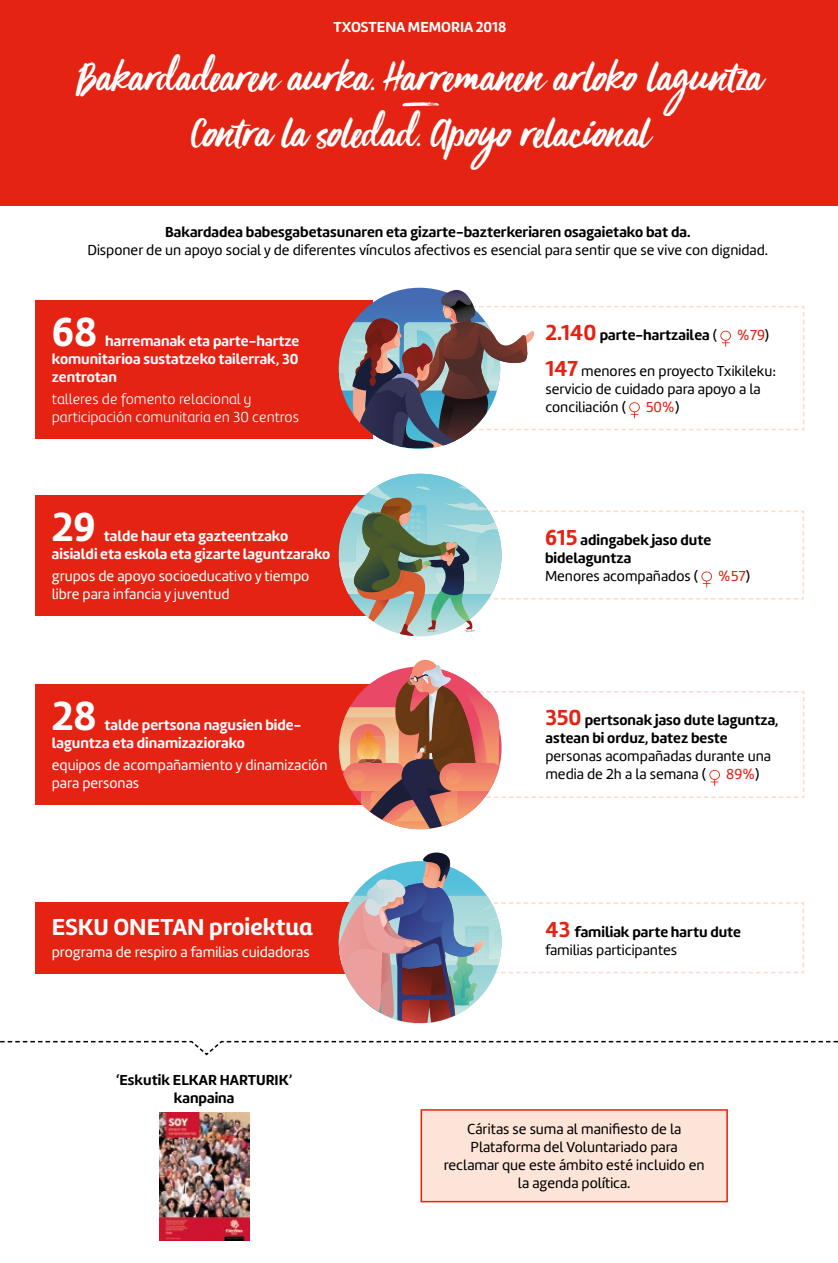
<style>
.page{position:relative;width:838px;height:1263px;background:#fff}
.page>*{position:absolute;margin:0;border:0;box-sizing:border-box;transform-origin:0 0}
.t1{font:46.5px/55.8px "Viva Beautiful Pro B";color:#fff;text-align:center}
.t2{font:700 42px "Amelia Rounded UP";color:#fff}
.t3{font:700 24px "Amelia Rounded UP";color:#fff}
.t4{font:15px/18px "Amelia Rounded Regular";color:#000}
.t5{font:700 15px/18px "Amelia Rounded";color:#000}
.t6{font:700 15px/18px "Amelia Rounded";color:#fff}
.t7{font:15px/18px "Amelia Rounded Regular";color:#fff}
.t8{font:15px/18px "Amelia Rounded UP Light";color:#fff}
.t9{font:15px "Amelia Rounded Regular";color:#e42313}
.s1{font-size:22.5px;color:#e42313}
.s2{font-family:"Amelia Rounded Regular";font-weight:400}
.s3{color:#000}
.s4{font-family:"Amelia Rounded";font-weight:700;font-size:22.5px;color:#e42313}
</style>
<div class="page">
<div style="left:0;top:0;width:838px;height:206px;background:#e42313"></div>
<img style="left:159px;top:1112px;width:90px;height:128px">
<div style="left:35px;top:495px;width:338px;height:120px;background:#e42313"></div>
<svg style="left:339px;top:474px;width:465px;height:162px"></svg>
<div style="left:35px;top:300px;width:338px;height:138px;background:#e42313"></div>
<svg style="left:339px;top:288px;width:465px;height:161px"></svg>
<div style="left:35px;top:684px;width:338px;height:121px;background:#e42313"></div>
<svg style="left:339px;top:660px;width:466px;height:169px"></svg>
<div style="left:446px;top:769px;width:15px;height:16px;background:#f28e6a;border-radius:8px"></div>
<div style="left:35px;top:902px;width:351px;height:72px;background:#e42313"></div>
<svg style="left:339px;top:852px;width:465px;height:171px"></svg>
<div style="left:421px;top:1110px;width:306px;height:91px;background:#fde4d8"></div>
<div style="left:420px;top:1109px;width:308px;height:93px;border:2px solid #e42313"></div>
<svg style="left:0;top:1040px;width:838px;height:16px"></svg>
<p class="t6" style="left:333px;top:17px;width:174px">TXOSTENA MEMORIA 2018</p>
<h1 class="t1" style="left:78px;top:45px;width:686px">Bakardadearen aurka. Harremanen arloko laguntza<br>Contra la soledad. Apoyo relacional</h1>
<p class="t5" style="left:165px;top:223px;width:527px">Bakardadea babesgabetasunaren eta gizarte-bazterkeriaren osagaietako bat da.</p>
<p class="t4" style="left:87px;top:241px;width:682px">Disponer de un apoyo social y de diferentes vínculos afectivos es esencial para sentir que se vive con dignidad.</p>
<h2 class="t2" style="left:52px;top:305px;width:47px">68</h2>
<p class="t6" style="left:52px;top:332px;width:249px;text-align:justify;text-indent:53px">harremanak eta parte-hartze komunitarioa sustatzeko tailerrak, 30 zentrotan</p>
<p class="t8" style="left:52px;top:390px;width:249px">talleres de fomento relacional y participación comunitaria en 30 centros</p>
<h2 class="t2" style="left:52px;top:500px;width:46px">29</h2>
<p class="t6" style="left:52px;top:527px;width:280px;text-indent:52px">talde haur eta gazteentzako aisialdi eta eskola eta gizarte laguntzarako</p>
<p class="t7" style="left:52px;top:567px;width:259px">grupos de apoyo socioeducativo y tiempo libre para infancia y juventud</p>
<h2 class="t2" style="left:52px;top:689px;width:46px">28</h2>
<p class="t6" style="left:52px;top:716px;width:251px;text-indent:53px">talde pertsona nagusien bide&shy;laguntza eta dinamizaziorako</p>
<p class="t7" style="left:52px;top:756px;width:277px">equipos de acompañamiento y dinamización para personas</p>
<h3 class="t3" style="left:52px;top:912px;width:263px">ESKU ONETAN proiektua</h3>
<p class="t7" style="left:52px;top:943px;width:259px">programa de respiro a familias cuidadoras</p>
<p class="t5" style="left:116px;top:1071px;width:178px;text-align:center">‘Eskutik ELKAR HARTURIK’ kanpaina</p>
<p class="t5" style="left:545px;top:326px;width:173px"><span class="s1">2.140</span> parte-hartzailea <span class="s2">(</span></p>
<p class="t9" style="left:737px;top:326px;width:33px">%79<span class="s3">)</span></p>
<p class="t4" style="left:545px;top:362px;width:232px"><span class="s4">147</span> menores en proyecto Txikileku: servicio de cuidado para apoyo a la conciliación (</p>
<p class="t9" style="left:646px;top:397px;width:35px">50%<span class="s3">)</span></p>
<p class="t5" style="left:545px;top:531px;width:168px"><span class="s1">615</span> adingabek jaso dute bidelaguntza</p>
<p class="t4" style="left:545px;top:567px;width:155px">Menores acompañados (</p>
<p class="t9" style="left:718px;top:567px;width:33px">%57<span class="s3">)</span></p>
<p class="t5" style="left:545px;top:711px;width:235px"><span class="s1">350</span> pertsonak jaso dute laguntza, astean bi orduz, batez beste</p>
<p class="t4" style="left:545px;top:747px;width:227px">personas acompañadas durante una media de 2h a la semana (</p>
<p class="t9" style="left:726px;top:765px;width:35px">89%<span class="s3">)</span></p>
<p class="t5" style="left:545px;top:922px;width:197px"><span class="s1">43</span> familiak parte hartu dute</p>
<p class="t4" style="left:545px;top:941px;width:134px">familias participantes</p>
<p class="t4" style="left:444px;top:1120px;width:262px;text-align:center">Cáritas se suma al manifiesto de la<br>Plataforma del Voluntariado para reclamar que este ámbito esté incluido en la agenda política.</p>
</div>
